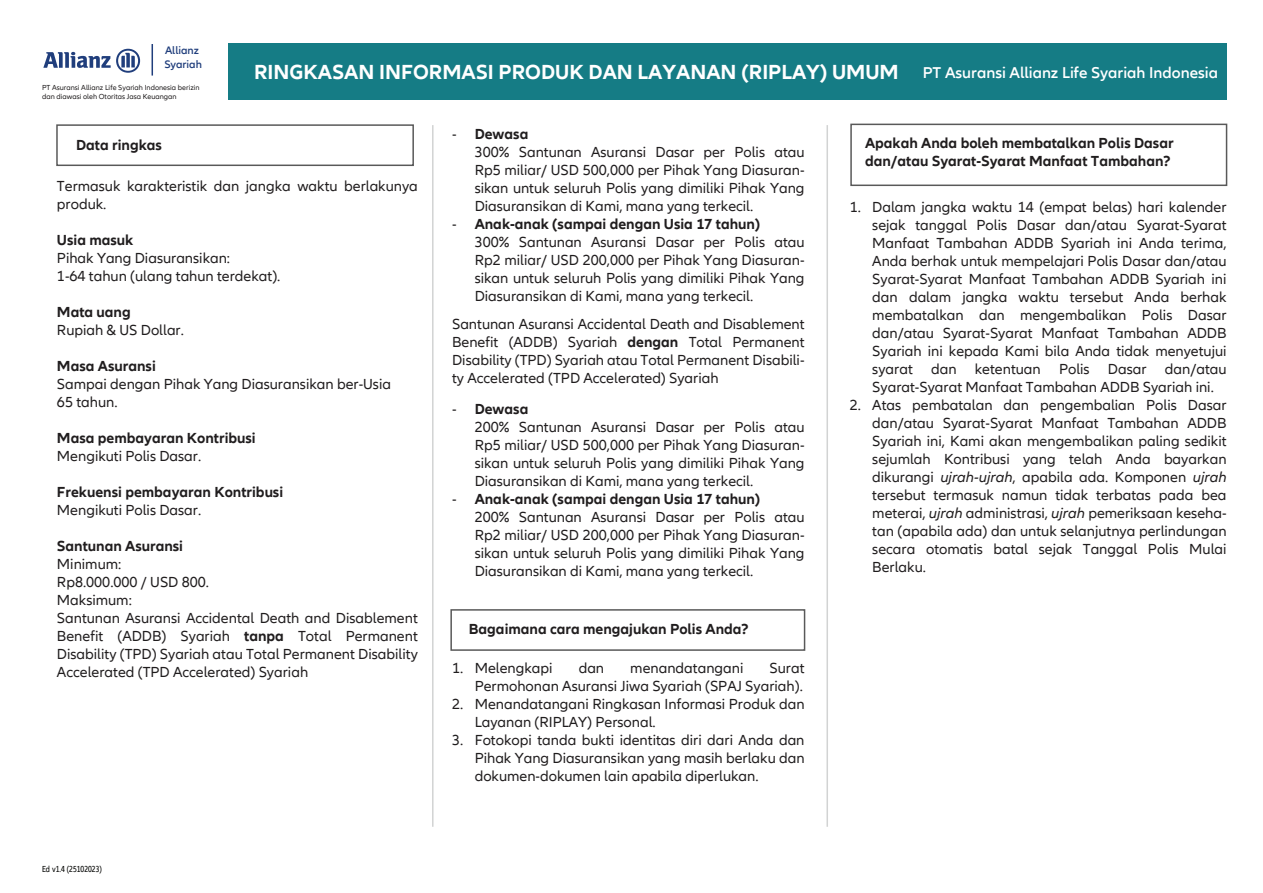
<style>
.page{position:relative;width:1263px;height:893px;background:#fff}
.page>*{position:absolute;margin:0;border:0;box-sizing:border-box;transform-origin:0 0}
.t1{font:700 21px "Allianz Neo";color:#fff}
.t2{font:15px/18px "Allianz Neo";color:#201d1e}
.t3{font:700 15px/18px "Allianz Neo";color:#201d1e}
.t4{font:600 11.25px "Allianz Neo";color:#203e7c}
.t5{font:condensed 9px "Allianz Neo";color:#040503}
.t6{font:7.5px/9px "Allianz Neo";color:#201d1e}
.s1{font-weight:600;font-size:16.2px}
.s2{font-weight:700}
.s3{font-style:italic}
</style>
<div class="page">
<div style="left:850px;top:124px;width:377px;height:62px;border:2px solid #595959"></div>
<hr style="left:826px;top:125px;width:2px;height:702px;background:#d2d3d3">
<hr style="left:432px;top:125px;width:1px;height:702px;background:#d2d3d3">
<div style="left:450px;top:609px;width:355px;height:42px;border:2px solid #595959"></div>
<div style="left:56px;top:124px;width:358px;height:42px;border:2px solid #595959"></div>
<div style="left:228px;top:43px;width:998px;height:56px;background:#157c85"></div>
<svg style="left:43px;top:49px;width:97px;height:24px"></svg>
<hr style="left:152px;top:44px;width:1px;height:32px;background:#203e7c">
<p class="t4" style="left:165px;top:44px;width:35px">Allianz</p>
<p class="t6" style="left:42px;top:83px;width:159px">PT Asuransi Allianz Life Syariah Indonesia berizin dan diawasi oleh Otoritas Jasa Keuangan</p>
<p class="t4" style="left:164px;top:57px;width:39px">Syariah</p>
<h1 class="t1" style="left:254px;top:60px;width:965px">RINGKASAN INFORMASI PRODUK DAN LAYANAN (RIPLAY) UMUM <span class="s1">PT Asuransi Allianz Life Syariah Indonesia</span></h1>
<p class="t3" style="left:76px;top:136px;width:87px">Data ringkas</p>
<p class="t2" style="left:57px;top:178px;width:362px">Termasuk karakteristik dan jangka waktu berlakunya produk.</p>
<p class="t3" style="left:57px;top:231px;width:78px">Usia masuk</p>
<p class="t2" style="left:57px;top:250px;width:225px">Pihak Yang Diasuransikan:<br>1-64 tahun (ulang tahun terdekat).</p>
<p class="t3" style="left:57px;top:303px;width:75px">Mata uang</p>
<p class="t2" style="left:57px;top:322px;width:129px">Rupiah &amp; US Dollar.</p>
<p class="t3" style="left:57px;top:357px;width:100px">Masa Asuransi</p>
<p class="t2" style="left:57px;top:376px;width:336px">Sampai dengan Pihak Yang Diasuransikan ber-Usia<br>65 tahun.</p>
<p class="t3" style="left:57px;top:429px;width:200px">Masa pembayaran Kontribusi</p>
<p class="t2" style="left:57px;top:448px;width:146px">Mengikuti Polis Dasar.</p>
<p class="t3" style="left:57px;top:483px;width:228px">Frekuensi pembayaran Kontribusi</p>
<p class="t2" style="left:57px;top:502px;width:146px">Mengikuti Polis Dasar.</p>
<p class="t3" style="left:57px;top:537px;width:128px">Santunan Asuransi</p>
<p class="t2" style="left:57px;top:556px;width:362px">Minimum:<br>Rp8.000.000 / USD 800.<br>Maksimum:<br>Santunan Asuransi Accidental Death and Disablement Benefit (ADDB) Syariah <span class="s2">tanpa</span> Total Permanent Disability (TPD) Syariah atau Total Permanent Disability Accelerated (TPD Accelerated) Syariah</p>
<p class="t5" style="left:42px;top:863px;width:61px">Ed v1.4 (25102023)</p>
<p class="t2" style="left:452px;top:125px;width:6px">-</p>
<p class="t2" style="left:452px;top:215px;width:6px">-</p>
<p class="t3" style="left:475px;top:125px;width:55px">Dewasa</p>
<p class="t2" style="left:475px;top:143px;width:331px;text-align:justify">300% Santunan Asuransi Dasar per Polis atau Rp5 miliar/ USD 500,000 per Pihak Yang Diasuran&shy;sikan untuk seluruh Polis yang dimiliki Pihak Yang Diasuransikan di Kami, mana yang terkecil.</p>
<p class="t3" style="left:475px;top:215px;width:287px">Anak-anak (sampai dengan Usia 17 tahun)</p>
<p class="t2" style="left:475px;top:233px;width:331px;text-align:justify">300% Santunan Asuransi Dasar per Polis atau Rp2 miliar/ USD 200,000 per Pihak Yang Diasuran&shy;sikan untuk seluruh Polis yang dimiliki Pihak Yang Diasuransikan di Kami, mana yang terkecil.</p>
<p class="t2" style="left:452px;top:315px;width:354px;text-align:justify">Santunan Asuransi Accidental Death and Disablement Benefit (ADDB) Syariah <span class="s2">dengan</span> Total Permanent Disability (TPD) Syariah atau Total Permanent Disabili&shy;ty Accelerated (TPD Accelerated) Syariah</p>
<p class="t2" style="left:452px;top:401px;width:6px">-</p>
<p class="t2" style="left:452px;top:491px;width:6px">-</p>
<p class="t3" style="left:475px;top:401px;width:55px">Dewasa</p>
<p class="t2" style="left:475px;top:419px;width:331px;text-align:justify">200% Santunan Asuransi Dasar per Polis atau Rp5 miliar/ USD 500,000 per Pihak Yang Diasuran&shy;sikan untuk seluruh Polis yang dimiliki Pihak Yang Diasuransikan di Kami, mana yang terkecil.</p>
<p class="t3" style="left:475px;top:491px;width:287px">Anak-anak (sampai dengan Usia 17 tahun)</p>
<p class="t2" style="left:475px;top:509px;width:331px;text-align:justify">200% Santunan Asuransi Dasar per Polis atau Rp2 miliar/ USD 200,000 per Pihak Yang Diasuran&shy;sikan untuk seluruh Polis yang dimiliki Pihak Yang Diasuransikan di Kami, mana yang terkecil.</p>
<p class="t3" style="left:469px;top:621px;width:281px">Bagaimana cara mengajukan Polis Anda?</p>
<p class="t2" style="left:452px;top:659px;width:13px">1.</p>
<p class="t2" style="left:452px;top:695px;width:13px">2.</p>
<p class="t2" style="left:452px;top:731px;width:13px">3.</p>
<p class="t2" style="left:475px;top:659px;width:79px">Melengkapi</p>
<p class="t2" style="left:579px;top:659px;width:27px">dan</p>
<p class="t2" style="left:630px;top:659px;width:115px">menandatangani</p>
<p class="t2" style="left:475px;top:659px;width:331px;text-indent:295px">Surat Permohonan Asuransi Jiwa Syariah (SPAJ Syariah).<br>Menandatangani Ringkasan Informasi Produk dan Layanan (RIPLAY) Personal.<br>Fotokopi tanda bukti identitas diri dari Anda dan Pihak Yang Diasuransikan yang masih berlaku dan dokumen-dokumen lain apabila diperlukan.</p>
<p class="t3" style="left:865px;top:134px;width:310px">Apakah Anda boleh membatalkan Polis Dasar dan/atau Syarat-Syarat Manfaat Tambahan?</p>
<p class="t2" style="left:850px;top:199px;width:13px">1.</p>
<p class="t2" style="left:850px;top:397px;width:13px">2.</p>
<p class="t2" style="left:872px;top:199px;width:356px">Dalam jangka waktu 14 (empat belas) hari kalender sejak tanggal Polis Dasar dan/atau Syarat-Syarat Manfaat Tambahan ADDB Syariah ini Anda terima, Anda berhak untuk mempelajari Polis Dasar dan/atau Syarat-Syarat Manfaat Tambahan ADDB Syariah ini dan dalam jangka waktu tersebut Anda berhak membatalkan dan mengembalikan Polis Dasar dan/atau Syarat-Syarat Manfaat Tambahan ADDB Syariah ini kepada Kami bila Anda tidak menyetujui syarat dan ketentuan Polis Dasar dan/atau Syarat-Syarat Manfaat Tambahan ADDB Syariah ini.<br>Atas pembatalan dan pengembalian Polis Dasar dan/atau Syarat-Syarat Manfaat Tambahan ADDB Syariah ini, Kami akan mengembalikan paling sedikit sejumlah Kontribusi yang telah Anda bayarkan dikurangi <span class="s3">ujrah-ujrah</span>, apabila ada. Komponen <span class="s3">ujrah </span>tersebut termasuk namun tidak terbatas pada bea meterai, <span class="s3">ujrah</span> administrasi, <span class="s3">ujrah</span> pemeriksaan keseha&shy;tan (apabila ada) dan untuk selanjutnya perlindungan secara otomatis batal sejak Tanggal Polis Mulai Berlaku.</p>
</div>
